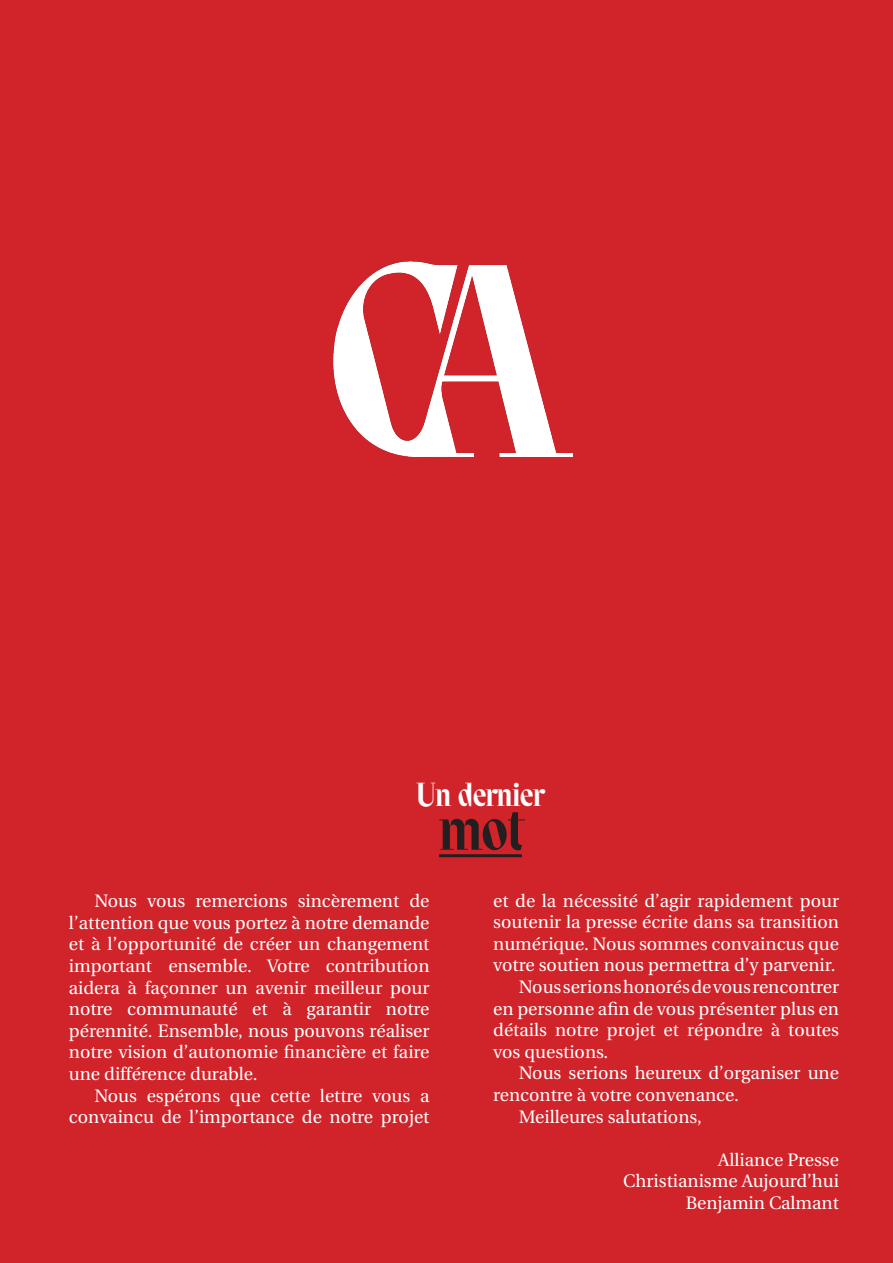
<style>
.page{position:relative;width:893px;height:1263px;background:#d1232a}
.page>*{position:absolute;margin:0;border:0;box-sizing:border-box;transform-origin:0 0}
.t1{font:60px "CH Afont";color:#231f20}
.t2{font:33px "CH Afont";color:#fff}
.t3{font:18px/21.6px "Utopia";color:#fff;text-align:justify}
</style>
<div class="page">
<img style="left:334px;top:261px;width:238px;height:196px">
<hr style="left:439px;top:854px;width:83px;height:3px;background:#231f20">
<p class="t2" style="left:417px;top:777px;width:129px">Un dernier</p>
<p class="t1" style="left:439px;top:797px;width:84px">mot</p>
<p class="t3" style="left:69px;top:891px;width:362px;text-indent:26px">Nous vous remercions sincèrement de l’attention que vous portez à notre demande et à l’opportunité de créer un changement important ensemble. Votre contribution aidera à façonner un avenir meilleur pour notre communauté et à garantir notre pérennité. Ensemble, nous pouvons réaliser notre vision d’autonomie financière et faire une différence durable.</p>
<p class="t3" style="left:69px;top:1085px;width:362px;text-align:right">Nous espérons que cette lettre vous a convaincu de l’importance de notre projet</p>
<p class="t3" style="left:493px;top:890px;width:347px">et de la nécessité d’agir rapidement pour soutenir la presse écrite dans sa transition numérique. Nous sommes convaincus que votre soutien nous permettra d’y parvenir.</p>
<p class="t3" style="left:493px;top:976px;width:347px;text-indent:26px">Nous serions honorés de vous rencontrer en personne afin de vous présenter plus en détails notre projet et répondre à toutes vos questions.</p>
<p class="t3" style="left:493px;top:1063px;width:347px;text-indent:26px">Nous serions heureux d’organiser une rencontre à votre convenance.</p>
<p class="t3" style="left:519px;top:1106px;width:185px">Meilleures salutations,</p>
<p class="t3" style="left:718px;top:1149px;width:122px">Alliance Presse</p>
<p class="t3" style="left:623px;top:1171px;width:217px">Christianisme Aujourd’hui</p>
<p class="t3" style="left:686px;top:1192px;width:155px">Benjamin Calmant</p>
</div>
